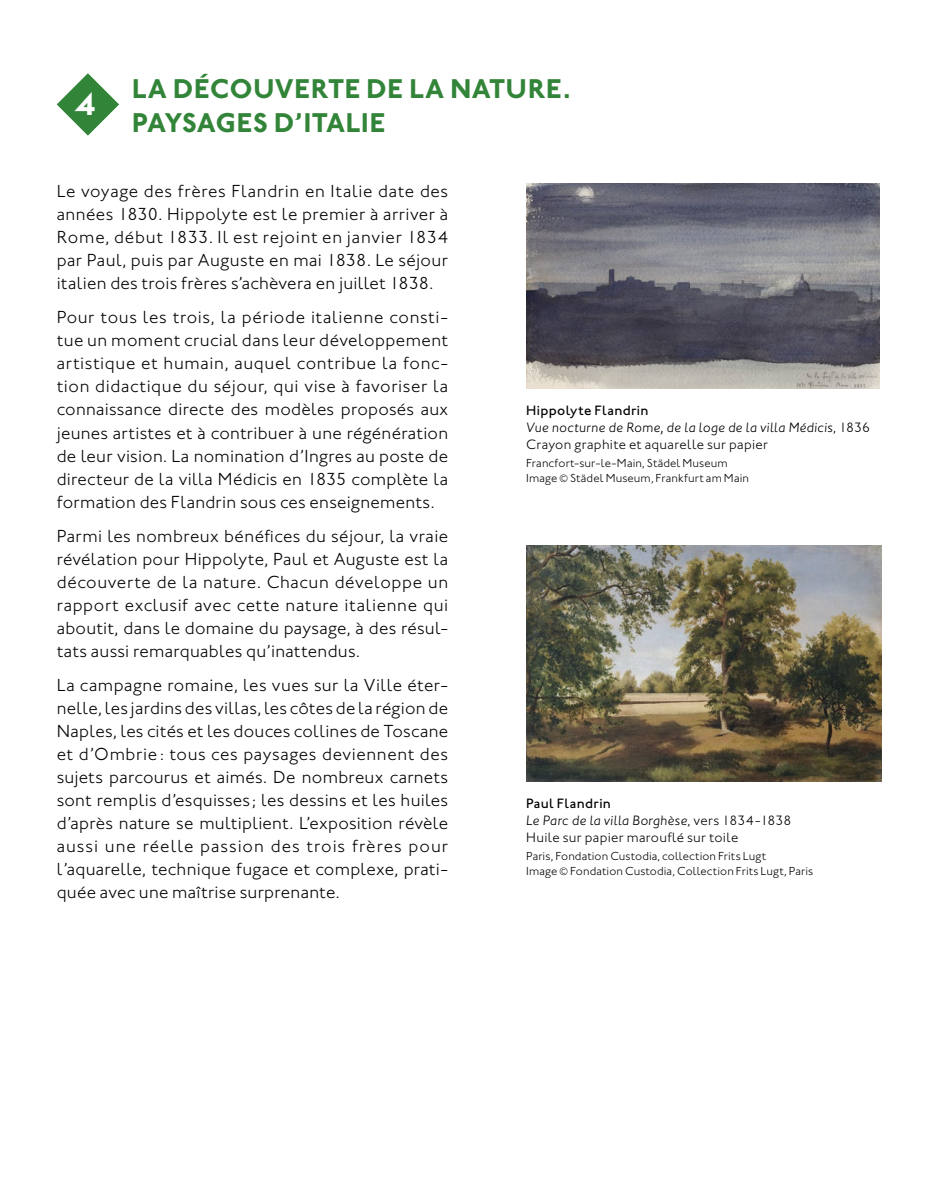
<style>
.page{position:relative;width:936px;height:1191px;background:#fff}
.page>*{position:absolute;margin:0;border:0;box-sizing:border-box;transform-origin:0 0}
.t1{font:700 33.2px "Johnston ITC";color:#fff}
.t2{font:700 28px/34px "Johnston ITC";letter-spacing:.01em;color:#328439}
.t3{font:300 18px/23px "Johnston ITC";letter-spacing:.015em;color:#000;text-align:justify}
.t4{font:italic 300 14px "Johnston ITC Pro";letter-spacing:.025em;color:#000}
.t5{font:300 14px "Johnston ITC";letter-spacing:.025em;color:#000}
.t6{font:500 14px "Johnston ITC";letter-spacing:.025em;color:#000}
.t7{font:300 12px/15px "Johnston ITC";letter-spacing:.01em;color:#000}
.s1{font-family:"Johnston ITC";font-style:normal}
</style>
<div class="page">
<svg style="left:57px;top:73px;width:62px;height:63px"></svg>
<img style="left:526px;top:183px;width:353px;height:206px">
<img style="left:526px;top:546px;width:355px;height:235px">
<h1 class="t1" style="left:75px;top:84px;width:21px">4</h1>
<h2 class="t2" style="left:132px;top:72px;width:440px">LA DÉCOUVERTE DE LA NATURE.<br>PAYSAGES D’ITALIE</h2>
<p class="t3" style="left:57px;top:179px;width:393px">Le voyage des frères Flandrin en Italie date des années 1830. Hippolyte est le premier à arriver à Rome, début 1833. Il est rejoint en janvier 1834 par Paul, puis par Auguste en mai 1838. Le séjour italien des trois frères s’achèvera en juillet 1838.</p>
<p class="t3" style="left:57px;top:306px;width:393px">Pour tous les trois, la période italienne consti&shy;tue un moment crucial dans leur développement artistique et humain, auquel contribue la fonc&shy;tion didactique du séjour, qui vise à favoriser la connaissance directe des modèles proposés aux jeunes artistes et à contribuer à une régénération de leur vision. La nomination d’Ingres au poste de directeur de la villa Médicis en 1835 complète la formation des Flandrin sous ces enseignements.</p>
<p class="t3" style="left:57px;top:524px;width:393px">Parmi les nombreux bénéfices du séjour, la vraie révélation pour Hippolyte, Paul et Auguste est la découverte de la nature. Chacun développe un rapport exclusif avec cette nature italienne qui aboutit, dans le domaine du paysage, à des résul&shy;tats aussi remarquables qu’inattendus.</p>
<p class="t3" style="left:57px;top:674px;width:393px">La campagne romaine, les vues sur la Ville éter&shy;nelle, les jardins des villas, les côtes de la région de Naples, les cités et les douces collines de Toscane et d’Ombrie : tous ces paysages deviennent des sujets parcourus et aimés. De nombreux carnets sont remplis d’esquisses ; les dessins et les huiles d’après nature se multiplient. L’exposition révèle aussi une réelle passion des trois frères pour l’aquarelle, technique fugace et complexe, prati&shy;quée avec une maîtrise surprenante.</p>
<p class="t6" style="left:526px;top:402px;width:124px">Hippolyte Flandrin</p>
<p class="t4" style="left:526px;top:419px;width:345px">Vue nocturne de Rome, de la loge de la villa Médicis<span class="s1">, 1836</span></p>
<p class="t5" style="left:526px;top:436px;width:243px">Crayon graphite et aquarelle sur papier</p>
<p class="t7" style="left:526px;top:456px;width:224px">Francfort-sur-le-Main, Städel Museum<br>Image © Städel Museum, Frankfurt am Main</p>
<p class="t6" style="left:526px;top:795px;width:86px">Paul Flandrin</p>
<p class="t4" style="left:526px;top:812px;width:267px">Le Parc de la villa Borghèse<span class="s1">, vers 1834-1838</span></p>
<p class="t5" style="left:526px;top:829px;width:214px">Huile sur papier marouflé sur toile</p>
<p class="t7" style="left:526px;top:848px;width:288px">Paris, Fondation Custodia, collection Frits Lugt<br>Image © Fondation Custodia, Collection Frits Lugt, Paris</p>
</div>
